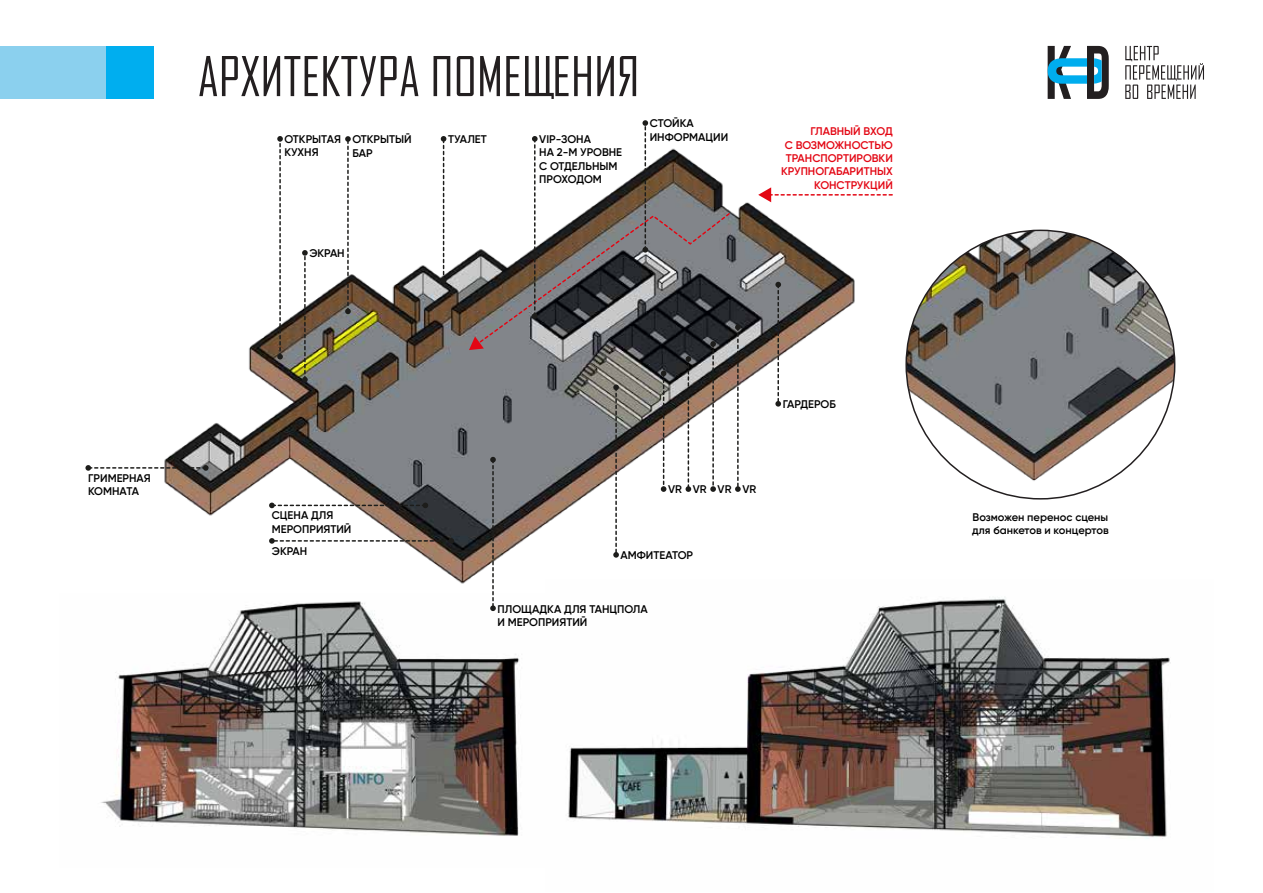
<style>
.page{position:relative;width:1263px;height:893px;background:#fff}
.page>*{position:absolute;margin:0;border:0;box-sizing:border-box;transform-origin:0 0}
.t1{font:52.5px "Agency FB Cyrillic";color:#231f20}
.t2{font:600 11.1px/13.4px "Gilroy";color:#000}
.t3{font:600 11.1px/13.4px "Gilroy";color:#e30613;text-align:right}
</style>
<div class="page">
<svg style="left:1125px;top:46px;width:79px;height:53px"></svg>
<svg style="left:1048px;top:46px;width:61px;height:53px"></svg>
<div style="left:0;top:46px;width:154px;height:53px;background:#00aeef"></div>
<div style="left:0;top:46px;width:105px;height:53px;background:#8bd0ee"></div>
<img style="left:101px;top:601px;width:418px;height:235px">
<img style="left:568px;top:597px;width:603px;height:242px">
<img style="left:164px;top:139px;width:729px;height:445px">
<svg style="left:441px;top:136px;width:5px;height:147px"></svg>
<svg style="left:345px;top:136px;width:6px;height:178px"></svg>
<svg style="left:277px;top:136px;width:6px;height:223px"></svg>
<svg style="left:302px;top:250px;width:6px;height:132px"></svg>
<svg style="left:85px;top:465px;width:124px;height:6px"></svg>
<svg style="left:269px;top:503px;width:159px;height:5px"></svg>
<svg style="left:269px;top:538px;width:185px;height:6px"></svg>
<svg style="left:469px;top:120px;width:423px;height:491px"></svg>
<img style="left:908px;top:230px;width:267px;height:263px">
<h1 class="t1" style="left:198px;top:44px;width:442px">АРХИТЕКТУРА ПОМЕЩЕНИЯ</h1>
<p class="t2" style="left:650px;top:117px;width:46px">СТОЙКА</p>
<p class="t2" style="left:285px;top:132px;width:58px">ОТКРЫТАЯ<br>КУХНЯ</p>
<p class="t2" style="left:352px;top:133px;width:61px">ОТКРЫТЫЙ</p>
<p class="t2" style="left:448px;top:132px;width:40px">ТУАЛЕТ</p>
<p class="t2" style="left:352px;top:146px;width:22px">БАР</p>
<p class="t2" style="left:309px;top:246px;width:37px">ЭКРАН</p>
<p class="t2" style="left:539px;top:132px;width:53px">VIP-ЗОНА</p>
<p class="t2" style="left:650px;top:130px;width:80px">ИНФОРМАЦИИ</p>
<p class="t2" style="left:539px;top:146px;width:84px">НА 2-М УРОВНЕ<br>С ОТДЕЛЬНЫМ<br>ПРОХОДОМ</p>
<p class="t3" style="left:781px;top:125px;width:113px">ГЛАВНЫЙ ВХОД<br>С ВОЗМОЖНОСТЬЮ<br>ТРАНСПОРТИРОВКИ<br>КРУПНОГАБАРИТНЫХ<br>КОНСТРУКЦИЙ</p>
<p class="t2" style="left:88px;top:471px;width:64px">ГРИМЕРНАЯ<br>КОМНАТА</p>
<p class="t2" style="left:272px;top:509px;width:81px">СЦЕНА ДЛЯ<br>МЕРОПРИЯТИЙ</p>
<p class="t2" style="left:272px;top:544px;width:37px">ЭКРАН</p>
<p class="t2" style="left:783px;top:397px;width:55px">ГАРДЕРОБ</p>
<p class="t2" style="left:668px;top:483px;width:90px">VR VR VR VR</p>
<p class="t2" style="left:621px;top:548px;width:74px">АМФИТЕАТОР</p>
<p class="t2" style="left:497px;top:602px;width:152px">ПЛОЩАДКА ДЛЯ ТАНЦПОЛА<br>И МЕРОПРИЯТИЙ</p>
<p class="t2" style="left:972px;top:510px;width:138px">Возможен перенос сцены для банкетов и концертов</p>
</div>
